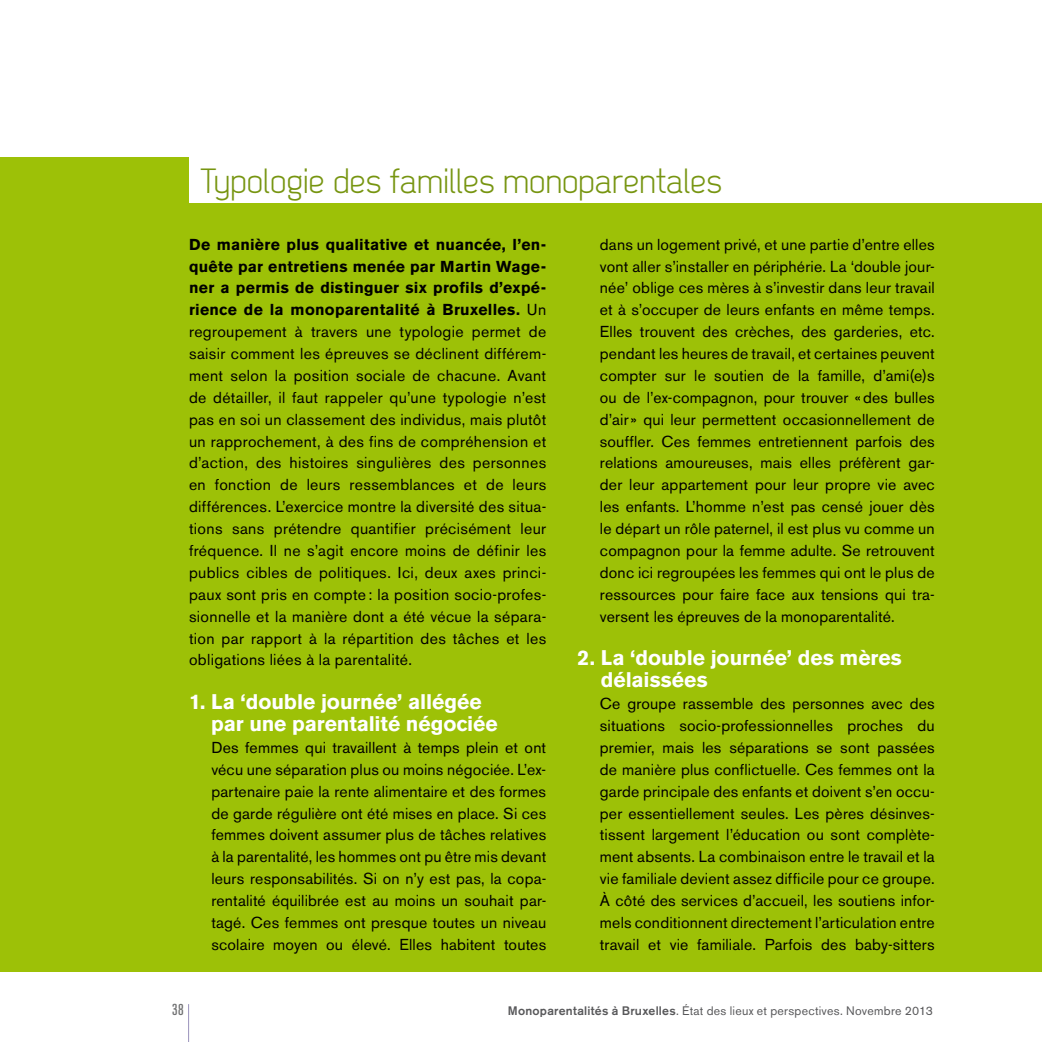
<style>
.page{position:relative;width:1042px;height:1042px;background:#fff}
.page>*{position:absolute;margin:0;border:0;box-sizing:border-box;transform-origin:0 0}
.t1{font:35px "Dekar";color:#779511}
.t2{font:700 21px/21.9px "Akzidenz Grotesk BE";letter-spacing:-.005em;color:#fff}
.t3{font:15.75px/21.9px "Akzidenz Grotesk BE";letter-spacing:.015em;color:#000;text-align:justify}
.t4{font:500 condensed 15.75px "Akzidenz Grotesk BE";color:#707172}
.t5{font:12.25px "Akzidenz Grotesk BE";letter-spacing:.02em;color:#58585a}
.s1{font-weight:700}
.s2{font-weight:500}
</style>
<div class="page">
<div style="left:0;top:158px;width:1042px;height:813px;background:#9dc107"></div>
<div style="left:189px;top:142px;width:853px;height:61px;background:#fff"></div>
<hr style="left:188px;top:1004px;width:1px;height:38px;background:#9a92bb">
<h1 class="t1" style="left:200px;top:164px;width:523px">Typologie des familles monoparentales</h1>
<p class="t3" style="left:189px;top:233px;width:359px"><span class="s1">De manière plus qualitative et nuancée, l’en&shy;quête par entretiens menée par Martin Wage&shy;ner a permis de distinguer six profils d’expé&shy;rience de la monoparentalité à Bruxelles.</span> Un regroupement à travers une typologie permet de saisir comment les épreuves se déclinent différem&shy;ment selon la position sociale de chacune. Avant de détailler, il faut rappeler qu’une typologie n’est pas en soi un classement des individus, mais plutôt un rapprochement, à des fins de compréhension et d’action, des histoires singulières des personnes en fonction de leurs ressemblances et de leurs différences. L’exercice montre la diversité des situa&shy;tions sans prétendre quantifier précisément leur fréquence. Il ne s’agit encore moins de définir les publics cibles de politiques. Ici, deux axes princi&shy;paux sont pris en compte : la position socio-profes&shy;sionnelle et la manière dont a été vécue la sépara&shy;tion par rapport à la répartition des tâches et les obligations liées à la parentalité.</p>
<h2 class="t2" style="left:211px;top:691px;width:288px;text-indent:-22px">1. La ‘double journée’ allégée par une parentalité négociée</h2>
<p class="t3" style="left:211px;top:736px;width:336px">Des femmes qui travaillent à temps plein et ont vécu une séparation plus ou moins négociée. L’ex&shy;partenaire paie la rente alimentaire et des formes de garde régulière ont été mises en place. Si ces femmes doivent assumer plus de tâches relatives à la parentalité, les hommes ont pu être mis devant leurs responsabilités. Si on n’y est pas, la copa&shy;rentalité équilibrée est au moins un souhait par&shy;tagé. Ces femmes ont presque toutes un niveau scolaire moyen ou élevé. Elles habitent toutes</p>
<p class="t3" style="left:600px;top:233px;width:336px">dans un logement privé, et une partie d’entre elles vont aller s’installer en périphérie. La ‘double jour&shy;née’ oblige ces mères à s’investir dans leur travail et à s’occuper de leurs enfants en même temps.<br>Elles trouvent des crèches, des garderies, etc. pendant les heures de travail, et certaines peuvent compter sur le soutien de la famille, d’ami(e)s ou de l’ex-compagnon, pour trouver «des bulles d’air» qui leur permettent occasionnellement de souffler. Ces femmes entretiennent parfois des relations amoureuses, mais elles préfèrent gar&shy;der leur appartement pour leur propre vie avec les enfants. L’homme n’est pas censé jouer dès le départ un rôle paternel, il est plus vu comme un compagnon pour la femme adulte. Se retrouvent donc ici regroupées les femmes qui ont le plus de ressources pour faire face aux tensions qui tra&shy;versent les épreuves de la monoparentalité.</p>
<h2 class="t2" style="left:601px;top:647px;width:302px;text-indent:-23px">2. La ‘double journée’ des mères délaissées</h2>
<p class="t3" style="left:600px;top:693px;width:336px">Ce groupe rassemble des personnes avec des situations socio-professionnelles proches du premier, mais les séparations se sont passées de manière plus conflictuelle. Ces femmes ont la garde principale des enfants et doivent s’en occu&shy;per essentiellement seules. Les pères désinves&shy;tissent largement l’éducation ou sont complète&shy;ment absents. La combinaison entre le travail et la vie familiale devient assez difficile pour ce groupe.<br>À côté des services d’accueil, les soutiens infor&shy;mels conditionnent directement l’articulation entre travail et vie familiale. Parfois des baby-sitters</p>
<p class="t4" style="left:172px;top:1001px;width:13px">38</p>
<p class="t5" style="left:508px;top:1004px;width:426px"><span class="s2">Monoparentalités à Bruxelles</span>. état des lieux et perspectives. Novembre 2013</p>
</div>
